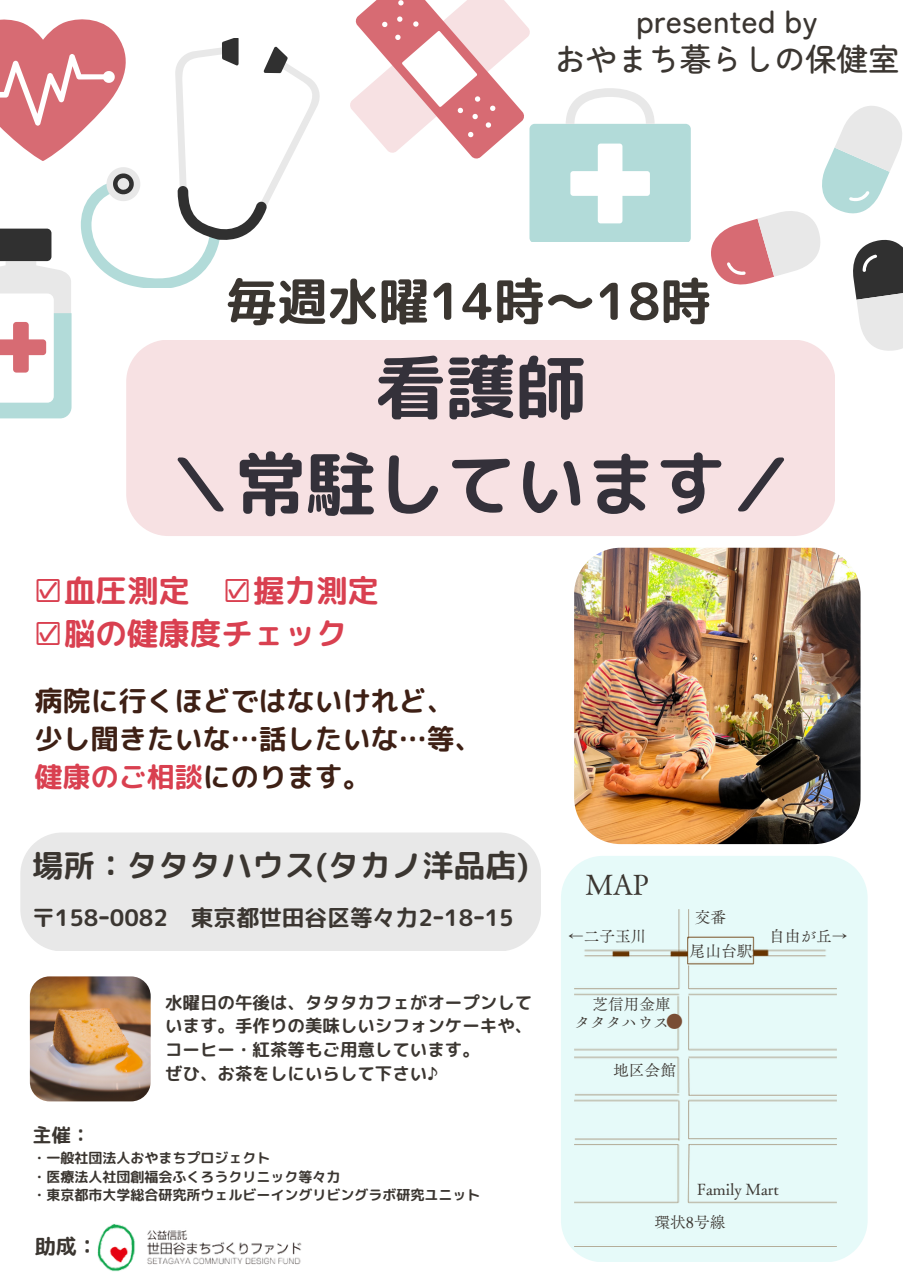
<style>
.page{position:relative;width:903px;height:1275px;background:#fff}
.page>*{position:absolute;margin:0;border:0;box-sizing:border-box;transform-origin:0 0}
.t1{font:70px "rounded mplus 1 p bold";color:#34313a}
.t2{font:50.75px "rounded mplus 1 p bold";color:#3b3631}
.t3{font:31.5px "rounded mplus 1 p bold";color:#d94050}
.t4{font:31.5px "rounded mplus 1 p bold";color:#3b3631}
.t5{font:500 31.32px "Zen Maru Gothic";color:#3b3631}
.t6{font:28.35px "Canva Tsuku A Old Min Pr 6 N R";color:#3b3631}
.t7{font:28px/38.1px "rounded mplus 1 p bold";color:#3e2015}
.t8{font:22.75px "rounded mplus 1 p bold";color:#3b3631}
.t9{font:21px "rounded mplus 1 p bold";color:#3b3631}
.t10{font:19.25px "rounded mplus 1 p bold";color:#3b3631}
.t11{font:17.5px/23.6px "rounded mplus 1 p bold";color:#3b3631;text-align:justify}
.t12{font:17.5px "Canva Tsuku A Old Min Pr 6 N B";color:#794d34}
.t13{font:15.75px "Canva Tsuku A Old Min Pr 6 N R";color:#3b3631}
.t14{font:14px "rounded mplus 1 p bold";color:#3b3631}
.s1{color:#d94050}
</style>
<div class="page">
<svg style="left:712px;top:106px;width:191px;height:245px"></svg>
<svg style="left:0;top:19px;width:320px;height:399px"></svg>
<div style="left:13px;top:322px;width:16px;height:50px;background:#d76b73;border-radius:3px"></div>
<svg style="left:350px;top:0;width:341px;height:242px"></svg>
<img style="left:98px;top:1224px;width:204px;height:47px">
<div style="left:126px;top:340px;width:709px;height:196px;background:#f7e1e3"></div>
<div style="left:20px;top:832px;width:521px;height:119px;background:#e8e8e8"></div>
<img style="left:574px;top:547px;width:287px;height:298px">
<div style="left:561px;top:856px;width:307px;height:405px;background:#e6faf9"></div>
<img style="left:575px;top:909px;width:262px;height:337px">
<img style="left:29px;top:976px;width:122px;height:126px">
<p class="t5" style="left:636px;top:-4px;width:183px">presented by</p>
<p class="t5" style="left:554px;top:34px;width:347px">おやまち暮らしの保健室</p>
<p class="t2" style="left:226px;top:265px;width:487px">毎週水曜14時～18時</p>
<p class="t1" style="left:376px;top:337px;width:212px">看護師</p>
<p class="t1" style="left:166px;top:434px;width:632px">＼常駐しています／</p>
<p class="t3" style="left:33px;top:568px;width:348px">☑血圧測定 ☑握力測定</p>
<p class="t3" style="left:33px;top:611px;width:316px">☑脳の健康度チェック</p>
<p class="t7" style="left:35px;top:681px;width:421px">病院に行くほどではないけれど、</p>
<p class="t7" style="left:35px;top:719px;width:449px">少し聞きたいな…話したいな…等、<span class="s1">健康のご相談</span>にのります。</p>
<p class="t4" style="left:32px;top:843px;width:499px">場所：タタタハウス(タカノ洋品店)</p>
<p class="t8" style="left:32px;top:901px;width:483px">〒158ｰ0082 東京都世田谷区等々力2ｰ18ｰ15</p>
<p class="t11" style="left:165px;top:990px;width:369px">水曜日の午後は、タタタカフェがオープンしています。手作りの美味しいシフォンケーキや、コーヒー・紅茶等もご用意しています。</p>
<p class="t11" style="left:165px;top:1061px;width:275px">ぜひ、お茶をしにいらして下さい♪</p>
<p class="t10" style="left:33px;top:1121px;width:59px">主催：</p>
<p class="t14" style="left:33px;top:1147px;width:240px">・一般社団法人おやまちプロジェクト</p>
<p class="t14" style="left:33px;top:1166px;width:310px">・医療法人社団創福会ふくろうクリニック等々力</p>
<p class="t14" style="left:33px;top:1185px;width:450px">・東京都市大学総合研究所ウェルビーイングリビングラボ研究ユニット</p>
<p class="t9" style="left:35px;top:1231px;width:65px">助成：</p>
<p class="t6" style="left:586px;top:870px;width:65px">MAP</p>
<p class="t13" style="left:695px;top:909px;width:33px">交番</p>
<p class="t13" style="left:568px;top:928px;width:80px">←二子玉川</p>
<p class="t13" style="left:769px;top:928px;width:80px">自由が丘→</p>
<p class="t13" style="left:690px;top:942px;width:64px">尾山台駅</p>
<p class="t13" style="left:592px;top:996px;width:80px">芝信用金庫</p>
<p class="t13" style="left:575px;top:1013px;width:96px">タタタハウス</p>
<p class="t13" style="left:613px;top:1061px;width:64px">地区会館</p>
<p class="t12" style="left:666px;top:1012px;width:19px">●</p>
<p class="t13" style="left:697px;top:1181px;width:83px">Family Mart</p>
<p class="t13" style="left:654px;top:1214px;width:73px">環状8号線</p>
</div>
